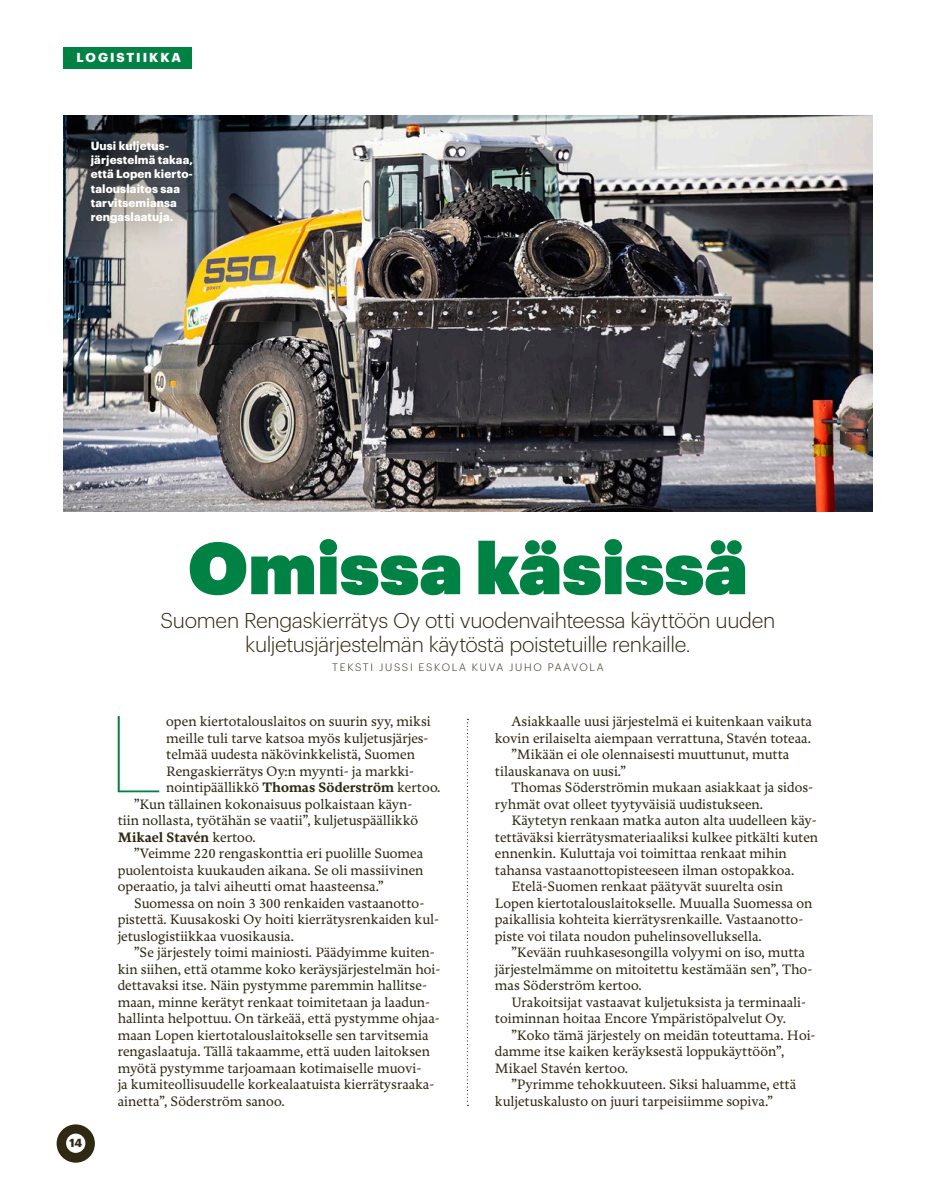
<style>
.page{position:relative;width:936px;height:1191px;background:#fff}
.page>*{position:absolute;margin:0;border:0;box-sizing:border-box;transform-origin:0 0}
.t1{font:100 106.5px "Graphik";color:#008244}
.t2{font:72px "Graphik Super";letter-spacing:.01em;color:#008244}
.t3{font:300 21px/24px "Graphik";letter-spacing:-.02em;color:#2f2812;text-align:center}
.t4{font:500 14.25px "Freya";color:#2f2812}
.t5{font:700 14.25px "Freya";color:#2f2812}
.t6{font:700 12.75px "Graphik";letter-spacing:.155em;color:#fff}
.t7{font:700 11.55px/14.2px "Graphik";letter-spacing:.01em;color:#fff}
.t8{font:700 11.4px "Graphik";color:#2f2812}
.t9{font:300 10.5px "Graphik";letter-spacing:.165em;color:#2f2812}
.s1{font-weight:700}
.s2{font-weight:500}
</style>
<div class="page">
<img style="left:64px;top:116px;width:808px;height:396px">
<div style="left:64px;top:47px;width:128px;height:22px;background:#008244"></div>
<svg style="left:467px;top:719px;width:1px;height:387px"></svg>
<div style="left:59px;top:110px;width:163px;height:144px;background:#2f2812;opacity:.5"></div>
<svg style="left:57px;top:1124px;width:38px;height:38px"></svg>
<p class="t6" style="left:77px;top:48px;width:106px">LOGISTIIKKA</p>
<p class="t7" style="left:91px;top:137px;width:104px">Uusi kuljetus&shy;järjestelmä takaa, että Lopen kierto&shy;talouslaitos saa tarvitsemiansa rengaslaatuja.</p>
<h2 class="t2" style="left:188px;top:511px;width:560px">Omissa käsissä</h2>
<h3 class="t3" style="left:161px;top:606px;width:616px">Suomen Rengaskierrätys Oy otti vuodenvaihteessa käyttöön uuden kuljetusjärjestelmän käytöstä poistetuille renkaille.</h3>
<p class="t9" style="left:332px;top:660px;width:273px">TEKSTI JUSSI ESKOLA KUVA JUHO PAAVOLA</p>
<p class="t8" style="left:69px;top:1134px;width:14px">14</p>
<h1 class="t1" style="left:108px;top:678px;width:57px">L</h1>
<p class="t4" style="left:166px;top:714px;width:266px">open kiertotalouslaitos on suurin syy, miksi</p>
<p class="t4" style="left:166px;top:730px;width:264px">meille tuli tarve katsoa myös kuljetusjärjes-</p>
<p class="t4" style="left:166px;top:747px;width:250px">telmää uudesta näkövinkkelistä, Suomen</p>
<p class="t4" style="left:166px;top:763px;width:249px">Rengaskierrätys Oy:n myynti- ja markki-</p>
<p class="t4" style="left:166px;top:780px;width:276px">nointipäällikkö <span class="s1">Thomas Söderström</span> kertoo.</p>
<p class="t4" style="left:134px;top:796px;width:280px">”Kun tällainen kokonaisuus polkaistaan käyn-</p>
<p class="t4" style="left:118px;top:813px;width:302px">tiin nollasta, työtähän se vaatii”, kuljetuspäällikkö</p>
<p class="t5" style="left:118px;top:829px;width:140px">Mikael Stavén <span class="s2">kertoo.</span></p>
<p class="t4" style="left:134px;top:846px;width:290px">”Veimme 220 rengaskonttia eri puolille Suomea</p>
<p class="t4" style="left:118px;top:862px;width:307px">puolentoista kuukauden aikana. Se oli massiivinen</p>
<p class="t4" style="left:118px;top:879px;width:267px">operaatio, ja talvi aiheutti omat haasteensa.”</p>
<p class="t4" style="left:134px;top:895px;width:291px">Suomessa on noin 3 300 renkaiden vastaanotto-</p>
<p class="t4" style="left:118px;top:912px;width:323px">pistettä. Kuusakoski Oy hoiti kierrätysrenkaiden kul-</p>
<p class="t4" style="left:118px;top:928px;width:178px">jetuslogistiikkaa vuosikausia.</p>
<p class="t4" style="left:134px;top:945px;width:302px">”Se järjestely toimi mainiosti. Päädyimme kuiten-</p>
<p class="t4" style="left:118px;top:961px;width:324px">kin siihen, että otamme koko keräysjärjestelmän hoi-</p>
<p class="t4" style="left:118px;top:978px;width:311px">dettavaksi itse. Näin pystymme paremmin hallitse-</p>
<p class="t4" style="left:118px;top:994px;width:314px">maan, minne kerätyt renkaat toimitetaan ja laadun-</p>
<p class="t4" style="left:118px;top:1011px;width:323px">hallinta helpottuu. On tärkeää, että pystymme ohjaa-</p>
<p class="t4" style="left:118px;top:1027px;width:312px">maan Lopen kiertotalouslaitokselle sen tarvitsemia</p>
<p class="t4" style="left:118px;top:1044px;width:314px">rengaslaatuja. Tällä takaamme, että uuden laitoksen</p>
<p class="t4" style="left:118px;top:1060px;width:305px">myötä pystymme tarjoamaan kotimaiselle muovi-</p>
<p class="t4" style="left:118px;top:1077px;width:318px">ja kumiteollisuudelle korkealaatuista kierrätysraaka-</p>
<p class="t4" style="left:118px;top:1093px;width:168px">ainetta”, Söderström sanoo.</p>
<p class="t4" style="left:511px;top:714px;width:302px">Asiakkaalle uusi järjestelmä ei kuitenkaan vaikuta</p>
<p class="t4" style="left:495px;top:730px;width:317px">kovin erilaiselta aiempaan verrattuna, Stavén toteaa.</p>
<p class="t4" style="left:511px;top:747px;width:279px">”Mikään ei ole olennaisesti muuttunut, mutta</p>
<p class="t4" style="left:495px;top:763px;width:132px">tilauskanava on uusi.”</p>
<p class="t4" style="left:511px;top:780px;width:303px">Thomas Söderströmin mukaan asiakkaat ja sidos-</p>
<p class="t4" style="left:495px;top:796px;width:269px">ryhmät ovat olleet tyytyväisiä uudistukseen.</p>
<p class="t4" style="left:511px;top:813px;width:307px">Käytetyn renkaan matka auton alta uudelleen käy-</p>
<p class="t4" style="left:495px;top:829px;width:325px">tettäväksi kierrätysmateriaaliksi kulkee pitkälti kuten</p>
<p class="t4" style="left:495px;top:846px;width:293px">ennenkin. Kuluttaja voi toimittaa renkaat mihin</p>
<p class="t4" style="left:495px;top:862px;width:301px">tahansa vastaanottopisteeseen ilman ostopakkoa.</p>
<p class="t4" style="left:511px;top:879px;width:273px">Etelä-Suomen renkaat päätyvät suurelta osin</p>
<p class="t4" style="left:495px;top:895px;width:319px">Lopen kiertotalouslaitokselle. Muualla Suomessa on</p>
<p class="t4" style="left:495px;top:912px;width:310px">paikallisia kohteita kierrätysrenkaille. Vastaanotto-</p>
<p class="t4" style="left:495px;top:928px;width:268px">piste voi tilata noudon puhelinsovelluksella.</p>
<p class="t4" style="left:511px;top:945px;width:295px">”Kevään ruuhkasesongilla volyymi on iso, mutta</p>
<p class="t4" style="left:495px;top:961px;width:319px">järjestelmämme on mitoitettu kestämään sen”, Tho-</p>
<p class="t4" style="left:495px;top:978px;width:148px">mas Söderström kertoo.</p>
<p class="t4" style="left:511px;top:994px;width:296px">Urakoitsijat vastaavat kuljetuksista ja terminaali-</p>
<p class="t4" style="left:495px;top:1011px;width:292px">toiminnan hoitaa Encore Ympäristöpalvelut Oy.</p>
<p class="t4" style="left:511px;top:1027px;width:305px">”Koko tämä järjestely on meidän toteuttama. Hoi-</p>
<p class="t4" style="left:495px;top:1044px;width:291px">damme itse kaiken keräyksestä loppukäyttöön”,</p>
<p class="t4" style="left:495px;top:1060px;width:134px">Mikael Stavén kertoo.</p>
<p class="t4" style="left:511px;top:1077px;width:286px">”Pyrimme tehokkuuteen. Siksi haluamme, että</p>
<p class="t4" style="left:495px;top:1093px;width:279px">kuljetuskalusto on juuri tarpeisiimme sopiva.”</p>
</div>
